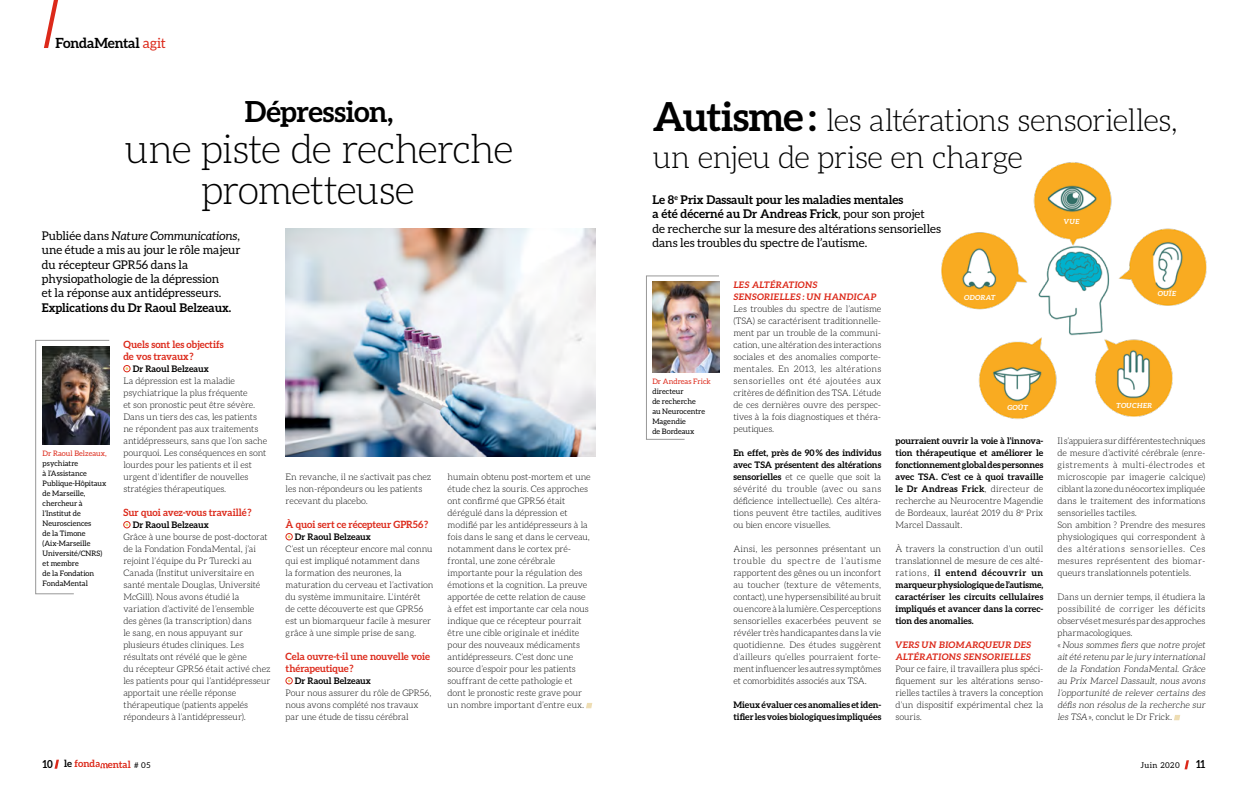
<style>
.page{position:relative;width:1248px;height:794px;background:#fff}
.page>*{position:absolute;margin:0;border:0;box-sizing:border-box;transform-origin:0 0}
.t1{font:300 40px/41px "Aleo";letter-spacing:-.035em;color:#000;text-align:center}
.t2{font:300 31px/37px "Aleo";letter-spacing:-.025em;color:#000}
.t3{font:700 29px "Aleo";letter-spacing:-.02em;color:#000}
.t4{font:700 14px "Aleo";letter-spacing:-.01em;color:#000}
.t5{font:12px/14.4px "Aleo";color:#000}
.t6{font:700 12px "Aleo";color:#000}
.t7{font:700 11px "Aleo";color:#000;scale:.91 1}
.t8{font:700 10px/12px "Aleo";letter-spacing:-.005em;color:#dc291a}
.t9{font:700 9.8px "Aleo";color:#dc291a}
.t10{font:300 9px/12px "Aleo";letter-spacing:-.005em;color:#000}
.t11{font:700 9px/12px "Aleo";letter-spacing:.005em;color:#000;text-align:justify}
.t12{font:italic 700 9px/12px "Aleo";letter-spacing:-.02em;color:#dc291a}
.t13{font:8px "Aleo";letter-spacing:.06em;color:#000}
.t14{font:7.5px/10px "Aleo";letter-spacing:.005em;color:#000}
.t15{font:7.5px "Aleo";letter-spacing:.005em;color:#dc291a}
.t16{font:italic 700 7px "Aleo";letter-spacing:-.01em;color:#fff}
.s1{font-weight:400;color:#dc291a}
.s2{font-style:italic}
.s3{font-weight:700;font-size:40px}
.s4{font-weight:700}
.s5{font-weight:300}
.s6{font-size:11px;color:#000}
.s7{color:#000}
.s8{font-weight:400;font-size:8px;color:#000}
</style>
<div class="page">
<img style="left:941px;top:162px;width:266px;height:257px">
<svg style="left:44px;top:0;width:14px;height:48px"></svg>
<svg style="left:1174px;top:715px;width:6px;height:5px"></svg>
<svg style="left:54px;top:759px;width:5px;height:9px"></svg>
<svg style="left:95px;top:762px;width:13px;height:6px"></svg>
<svg style="left:1184px;top:760px;width:4px;height:9px"></svg>
<div style="left:123px;top:365px;width:7px;height:7px;border:1px solid #dc291a;border-radius:50%"></div>
<div style="left:123px;top:521px;width:7px;height:7px;border:1px solid #dc291a;border-radius:50%"></div>
<div style="left:285px;top:533px;width:7px;height:7px;border:1px solid #dc291a;border-radius:50%"></div>
<div style="left:285px;top:677px;width:7px;height:7px;border:1px solid #dc291a;border-radius:50%"></div>
<svg style="left:586px;top:703px;width:6px;height:5px"></svg>
<svg style="left:646px;top:276px;width:73px;height:163px"></svg>
<img style="left:652px;top:282px;width:67px;height:90px">
<img style="left:285px;top:228px;width:310px;height:228px">
<svg style="left:35px;top:340px;width:75px;height:254px"></svg>
<img style="left:43px;top:346px;width:66px;height:98px">
<h3 class="t4" style="left:56px;top:35px;width:112px">FondaMental <span class="s1">agit</span></h3>
<h3 class="t3" style="left:245px;top:95px;width:150px">Dépression,</h3>
<h1 class="t1" style="left:125px;top:129px;width:390px">une piste de recherche prometteuse</h1>
<h3 class="t5" style="left:42px;top:228px;width:200px">Publiée dans <span class="s2">Nature Communications</span>, une étude a mis au jour le rôle majeur du récepteur GPR56 dans la physiopathologie de la dépression<br>et la réponse aux antidépresseurs.</h3>
<h3 class="t6" style="left:42px;top:301px;width:191px">Explications du Dr Raoul Belzeaux.</h3>
<p class="t15" style="left:43px;top:449px;width:65px">Dr Raoul Belzeaux,</p>
<p class="t14" style="left:43px;top:458px;width:65px">psychiatre<br>à l’Assistance<br>Publique-Hôpitaux de Marseille, chercheur à l’Institut de<br>Neurosciences<br>de la Timone (Aix-Marseille<br>Université/CNRS) et membre<br>de la Fondation<br>FondaMental</p>
<p class="t8" style="left:123px;top:338px;width:102px">Quels sont les objectifs de vos travaux ?</p>
<p class="t11" style="left:133px;top:363px;width:78px">Dr Raoul Belzeaux</p>
<p class="t10" style="left:123px;top:375px;width:145px">La dépression est la maladie psychiatrique la plus fréquente<br>et son pronostic peut être sévère.<br>Dans un tiers des cas, les patients ne répondent pas aux traitements antidépresseurs, sans que l’on sache pourquoi. Les conséquences en sont lourdes pour les patients et il est urgent d’identifier de nouvelles stratégies thérapeutiques.</p>
<p class="t8" style="left:123px;top:506px;width:130px">Sur quoi avez-vous travaillé ?</p>
<p class="t11" style="left:133px;top:519px;width:78px">Dr Raoul Belzeaux</p>
<p class="t10" style="left:123px;top:531px;width:149px">Grâce à une bourse de post-doctorat de la Fondation FondaMental, j’ai rejoint l’équipe du Pr Turecki au Canada (Institut universitaire en santé mentale Douglas, Université McGill). Nous avons étudié la variation d’activité de l’ensemble<br>des gènes (la transcription) dans<br>le sang, en nous appuyant sur plusieurs études cliniques. Les résultats ont révélé que le gène<br>du récepteur GPR56 était activé chez les patients pour qui l’antidépresseur apportait une réelle réponse thérapeutique (patients appelés répondeurs à l’antidépresseur).</p>
<p class="t10" style="left:285px;top:471px;width:147px">En revanche, il ne s’activait pas chez les non-répondeurs ou les patients recevant du placebo.</p>
<p class="t8" style="left:285px;top:518px;width:144px">À quoi sert ce récepteur GPR56 ?</p>
<p class="t11" style="left:295px;top:531px;width:78px">Dr Raoul Belzeaux</p>
<p class="t10" style="left:285px;top:543px;width:149px">C’est un récepteur encore mal connu qui est impliqué notamment dans<br>la formation des neurones, la maturation du cerveau et l’activation du système immunitaire. L’intérêt<br>de cette découverte est que GPR56 est un biomarqueur facile à mesurer grâce à une simple prise de sang.</p>
<p class="t8" style="left:285px;top:650px;width:146px">Cela ouvre-t-il une nouvelle voie thérapeutique ?</p>
<p class="t11" style="left:295px;top:675px;width:78px">Dr Raoul Belzeaux</p>
<p class="t10" style="left:285px;top:687px;width:147px">Pour nous assurer du rôle de GPR56, nous avons complété nos travaux par une étude de tissu cérébral</p>
<p class="t10" style="left:447px;top:471px;width:144px">humain obtenu post-mortem et une étude chez la souris. Ces approches ont confirmé que GPR56 était dérégulé dans la dépression et modifié par les antidépresseurs à la fois dans le sang et dans le cerveau, notamment dans le cortex pré&shy;frontal, une zone cérébrale importante pour la régulation des émotions et la cognition. La preuve apportée de cette relation de cause à effet est importante car cela nous indique que ce récepteur pourrait être une cible originale et inédite pour des nouveaux médicaments antidépresseurs. C’est donc une source d’espoir pour les patients souffrant de cette pathologie et dont le pronostic reste grave pour un nombre important d’entre eux.</p>
<h2 class="t2" style="left:652px;top:102px;width:526px"><span class="s3">Autisme:</span> les altérations sensorielles, un enjeu de prise en charge</h2>
<h3 class="t5" style="left:652px;top:192px;width:290px"><span class="s4">Le 8</span><sup>e</sup> <span class="s4">Prix Dassault pour les maladies mentales<br>a été décerné au Dr Andreas Frick</span>, pour son projet<br>de recherche sur la mesure des altérations sensorielles dans les troubles du spectre de l’autisme.</h3>
<p class="t16" style="left:1063px;top:217px;width:17px">VUE</p>
<p class="t15" style="left:652px;top:377px;width:60px">Dr Andreas Frick</p>
<p class="t14" style="left:652px;top:386px;width:54px">directeur<br>de recherche au Neurocentre<br>Magendie<br>de Bordeaux</p>
<p class="t12" style="left:733px;top:279px;width:145px">LES ALTÉRATIONS<br>SENSORIELLES : UN HANDICAP</p>
<p class="t10" style="left:733px;top:303px;width:149px;text-align:justify">Les troubles du spectre de l’autisme (TSA) se caractérisent traditionnelle&shy;ment par un trouble de la communi&shy;cation, une altération des interactions sociales et des anomalies comporte&shy;mentales. En 2013, les altérations sensorielles ont été ajoutées aux critères de définition des TSA. L’étude de ces dernières ouvre des perspec&shy;tives à la fois diagnostiques et théra&shy;peutiques.</p>
<p class="t10" style="left:733px;top:447px;width:149px;text-align:justify"><span class="s4">En effet, près de 90% des individus avec TSA présentent des altérations sensorielles</span> et ce quelle que soit la sévérité du trouble (avec ou sans déficience intellectuelle). Ces altéra&shy;tions peuvent être tactiles, auditives ou bien encore visuelles.</p>
<p class="t10" style="left:733px;top:543px;width:149px;text-align:justify">Ainsi, les personnes présentant un trouble du spectre de l’autisme rapportent des gênes ou un inconfort au toucher (texture de vêtements, contact), une hypersensibilité au bruit ou encore à la lumière. Ces perceptions sensorielles exacerbées peuvent se révéler très handicapantes dans la vie quotidienne. Des études suggèrent d’ailleurs qu’elles pourraient forte&shy;ment influencer les autres symptômes et comorbidités associés aux TSA.</p>
<p class="t11" style="left:733px;top:699px;width:149px">Mieux évaluer ces anomalies et iden&shy;tifier les voies biologiques impliquées</p>
<p class="t16" style="left:964px;top:293px;width:33px">ODORAT</p>
<p class="t16" style="left:1157px;top:290px;width:20px">OUÏE</p>
<p class="t16" style="left:1007px;top:403px;width:22px">GOÛT</p>
<p class="t16" style="left:1116px;top:401px;width:37px">TOUCHER</p>
<p class="t11" style="left:895px;top:435px;width:149px">pourraient ouvrir la voie à l’innova&shy;tion thérapeutique et améliorer le fonctionnement global des personnes avec TSA. C’est ce à quoi travaille le Dr Andreas Frick<span class="s5">, directeur de recherche au Neurocentre Magendie de Bordeaux, lauréat 2019 du 8</span><sup>e</sup> <span class="s5">Prix Marcel Dassault.</span></p>
<p class="t11" style="left:895px;top:543px;width:149px"><span class="s5">À travers la construction d’un outil translationnel de mesure de ces alté&shy;rations,</span> il entend découvrir un marqueur physiologique de l’autisme, caractériser les circuits cellulaires impliqués et avancer dans la correc&shy;tion des anomalies.</p>
<p class="t12" style="left:895px;top:639px;width:137px">VERS UN BIOMARQUEUR DES<br>ALTÉRATIONS SENSORIELLES</p>
<p class="t10" style="left:895px;top:663px;width:149px;text-align:justify">Pour ce faire, il travaillera plus spéci&shy;fiquement sur les altérations senso&shy;rielles tactiles à travers la conception d’un dispositif expérimental chez la souris.</p>
<p class="t10" style="left:1057px;top:435px;width:149px">Il s’appuiera sur différentes techniques de mesure d’activité cérébrale (enre&shy;gistrements à multi-électrodes et microscopie par imagerie calcique) ciblant la zone du néocortex impliquée dans le traitement des informations sensorielles tactiles.<br>Son ambition ? Prendre des mesures physiologiques qui correspondent à des altérations sensorielles. Ces mesures représentent des biomar&shy;queurs translationnels potentiels.</p>
<p class="t10" style="left:1057px;top:591px;width:151px">Dans un dernier temps, il étudiera la possibilité de corriger les déficits observés et mesurés par des approches pharmacologiques.<br>« Nous sommes fiers que notre projet ait été retenu par le jury international de la Fondation FondaMental. Grâce au Prix Marcel Dassault, nous avons l’opportunité de relever certains des défis non résolus de la recherche sur les TSA», conclut le Dr Frick.</p>
<p class="t9" style="left:43px;top:758px;width:54px"><span class="s6">10</span> <span class="s7">le</span> fond</p>
<p class="t9" style="left:108px;top:759px;width:44px">ental <span class="s8"># 05</span></p>
<p class="t13" style="left:1140px;top:761px;width:41px">Juin 2020</p>
<p class="t7" style="left:1195px;top:758px;width:12px">11</p>
</div>
